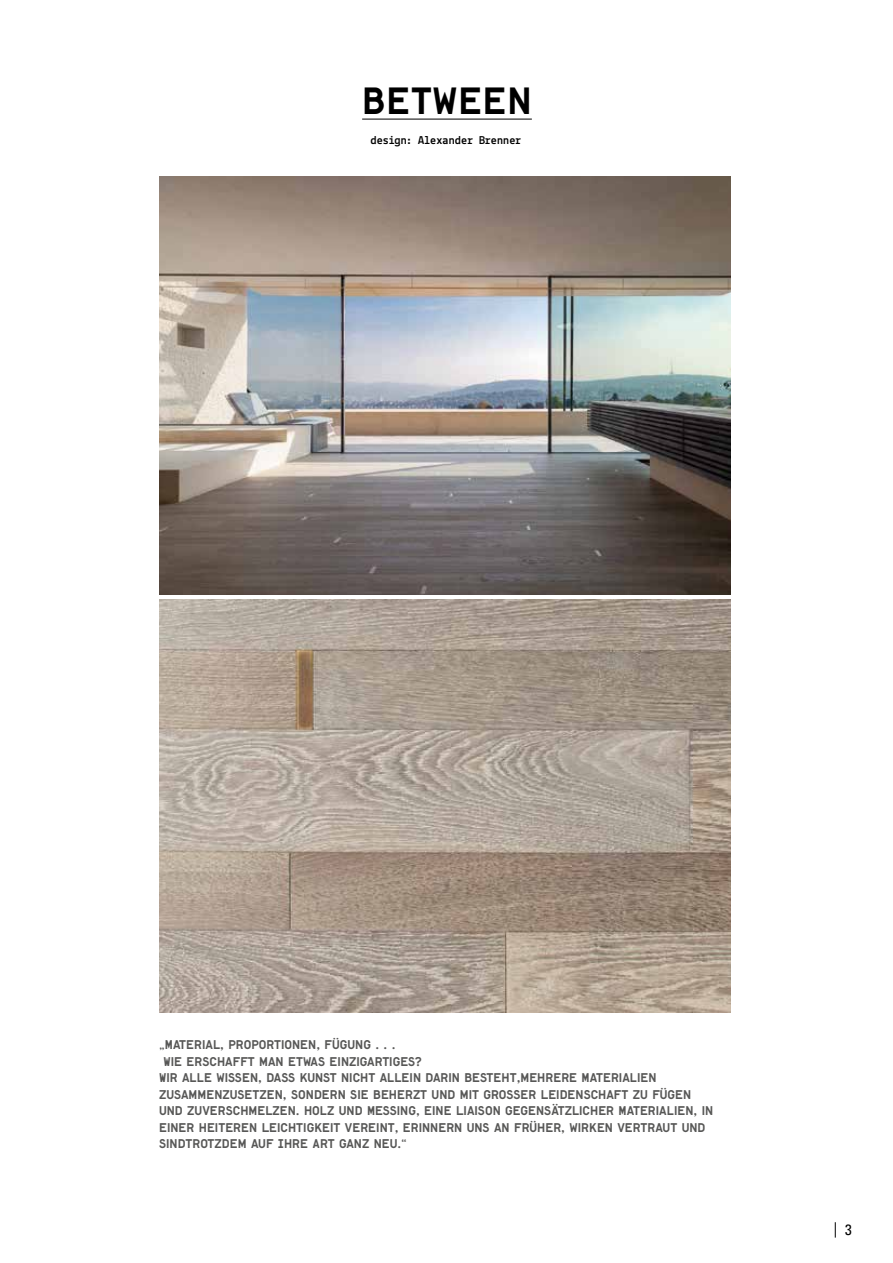
<style>
.page{position:relative;width:893px;height:1263px;background:#fff}
.page>*{position:absolute;margin:0;border:0;box-sizing:border-box;transform-origin:0 0}
.t1{font:36px "Lutz Headline";letter-spacing:.02em;color:#000}
.t2{font:condensed 15px "Univers LT Std";color:#000}
.t3{font:12px "Lutz Headline";color:#575756}
.t4{font:700 12px "Lekton";letter-spacing:.01em;color:#000}
</style>
<div class="page">
<svg style="left:835px;top:1222px;width:1px;height:15px"></svg>
<img style="left:159px;top:176px;width:572px;height:418px">
<img style="left:159px;top:600px;width:572px;height:413px">
<hr style="left:362px;top:119px;width:170px;height:1px;background:#000">
<h1 class="t1" style="left:362px;top:78px;width:171px">BETWEEN</h1>
<p class="t4" style="left:371px;top:133px;width:152px">design: Alexander Brenner</p>
<p class="t3" style="left:159px;top:1037px;width:238px">„MATERIAL, PROPORTIONEN, FÜGUNG . . .</p>
<p class="t3" style="left:164px;top:1054px;width:260px">WIE ERSCHAFFT MAN ETWAS EINZIGARTIGES?</p>
<p class="t3" style="left:159px;top:1070px;width:499px">WIR ALLE WISSEN, DASS KUNST NICHT ALLEIN DARIN BESTEHT,MEHRERE MATERIALIEN</p>
<p class="t3" style="left:159px;top:1087px;width:534px">ZUSAMMENZUSETZEN, SONDERN SIE BEHERZT UND MIT GROSSER LEIDENSCHAFT ZU FÜGEN</p>
<p class="t3" style="left:159px;top:1103px;width:556px">UND ZUVERSCHMELZEN. HOLZ UND MESSING, EINE LIAISON GEGENSÄTZLICHER MATERIALIEN, IN</p>
<p class="t3" style="left:159px;top:1120px;width:548px">EINER HEITEREN LEICHTIGKEIT VEREINT, ERINNERN UNS AN FRÜHER, WIRKEN VERTRAUT UND</p>
<p class="t3" style="left:159px;top:1136px;width:249px">SINDTROTZDEM AUF IHRE ART GANZ NEU.“</p>
<p class="t2" style="left:845px;top:1220px;width:8px">3</p>
</div>
